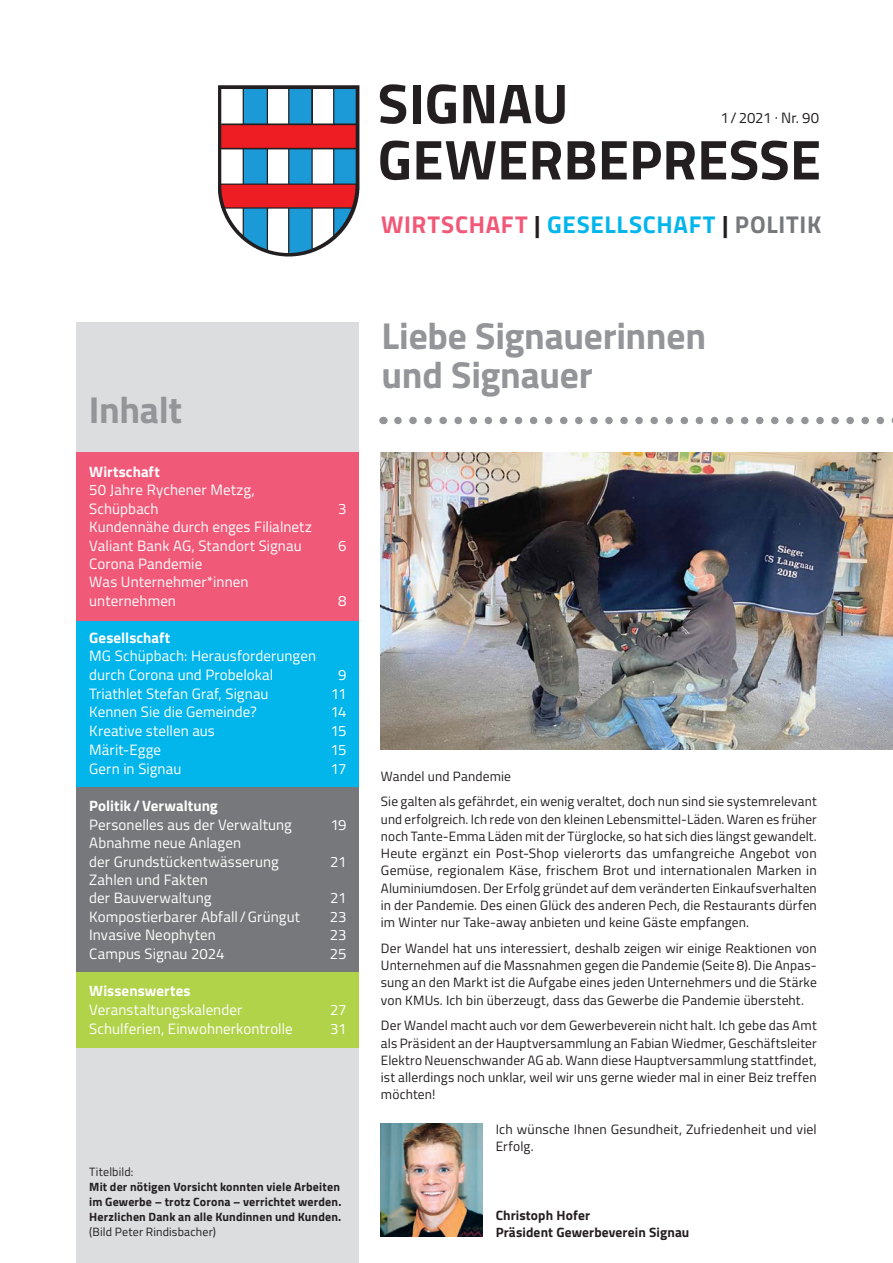
<style>
.page{position:relative;width:893px;height:1263px;background:#fff}
.page>*{position:absolute;margin:0;border:0;box-sizing:border-box;transform-origin:0 0}
.t1{font:700 56.25px/56.2px "Titillium";letter-spacing:.005em;color:#231f20}
.t2{font:700 37.5px/39px "Titillium";letter-spacing:-.01em;color:#939598}
.t3{font:700 24.3px "Titillium";letter-spacing:.03em;color:#02b5eb}
.t4{font:15px/18.8px "Titillium";letter-spacing:.005em;color:#fff}
.t5{font:700 15px "Titillium";letter-spacing:.005em;color:#fff}
.t6{font:15px "Titillium";color:#231f20}
.t7{font:13.5px/17.2px "Titillium";letter-spacing:.01em;color:#231f20;text-align:justify}
.t8{font:700 13.5px/17.2px "Titillium";letter-spacing:.01em;color:#231f20}
.t9{font:700 12px/15px "Titillium";letter-spacing:.015em;color:#231f20}
.t10{font:12px "Titillium";letter-spacing:.015em;color:#231f20}
.s1{color:#f05978}
.s2{color:#231f20}
.s3{color:#76787b}
</style>
<div class="page">
<img style="left:381px;top:452px;width:512px;height:297px">
<div style="left:77px;top:415px;width:282px;height:848px;background:#dcdddf"></div>
<div style="left:76px;top:321px;width:283px;height:131px;background:#dcdddf"></div>
<div style="left:77px;top:452px;width:282px;height:169px;background:#f05978"></div>
<div style="left:77px;top:621px;width:282px;height:166px;background:#02b5eb"></div>
<svg style="left:398px;top:417px;width:495px;height:7px"></svg>
<img style="left:218px;top:85px;width:142px;height:172px">
<div style="left:77px;top:972px;width:282px;height:76px;background:#b1d349"></div>
<div style="left:77px;top:787px;width:282px;height:185px;background:#76787b"></div>
<img style="left:381px;top:1124px;width:102px;height:112px">
<h1 class="t1" style="left:378px;top:73px;width:445px">SIGNAU<br>GEWERBEPRESSE</h1>
<p class="t6" style="left:720px;top:107px;width:100px">1/2021 · Nr. 90</p>
<h3 class="t3" style="left:381px;top:206px;width:442px"><span class="s1">WIRTSCHAFT</span> <span class="s2">|</span> GESELLSCHAFT <span class="s2">|</span> <span class="s3">POLITIK</span></h3>
<h2 class="t2" style="left:89px;top:388px;width:95px">Inhalt</h2>
<p class="t5" style="left:89px;top:461px;width:72px">Wirtschaft</p>
<p class="t4" style="left:89px;top:480px;width:167px">50 Jahre Rychener Metzg,<br>Schüpbach</p>
<p class="t4" style="left:89px;top:517px;width:224px">Kundennähe durch enges Filialnetz<br>Valiant Bank AG, Standort Signau</p>
<p class="t4" style="left:89px;top:554px;width:161px;line-height:18.3px">Corona Pandemie<br>Was Unternehmer*innen unternehmen</p>
<p class="t5" style="left:89px;top:626px;width:83px">Gesellschaft</p>
<p class="t4" style="left:89px;top:646px;width:228px">MG Schüpbach: Herausforderungen durch Corona und Probelokal</p>
<p class="t4" style="left:338px;top:499px;width:10px">3</p>
<p class="t4" style="left:338px;top:535px;width:10px">6</p>
<p class="t4" style="left:338px;top:590px;width:10px">8</p>
<p class="t4" style="left:338px;top:664px;width:10px">9</p>
<p class="t4" style="left:89px;top:683px;width:181px">Triathlet Stefan Graf, Signau</p>
<p class="t4" style="left:331px;top:683px;width:17px">11</p>
<p class="t4" style="left:89px;top:702px;width:169px">Kennen Sie die Gemeinde?</p>
<p class="t4" style="left:330px;top:702px;width:18px">14</p>
<p class="t4" style="left:89px;top:721px;width:127px">Kreative stellen aus</p>
<p class="t4" style="left:330px;top:721px;width:18px">15</p>
<p class="t4" style="left:89px;top:739px;width:73px">Märit-Egge</p>
<p class="t4" style="left:330px;top:739px;width:18px">15</p>
<p class="t4" style="left:89px;top:758px;width:94px">Gern in Signau</p>
<p class="t4" style="left:331px;top:758px;width:17px">17</p>
<p class="t5" style="left:89px;top:794px;width:130px">Politik/Verwaltung</p>
<p class="t4" style="left:89px;top:814px;width:204px">Personelles aus der Verwaltung</p>
<p class="t4" style="left:330px;top:814px;width:18px">19</p>
<p class="t4" style="left:89px;top:832px;width:191px">Abnahme neue Anlagen<br>der Grundstückentwässerung</p>
<p class="t4" style="left:330px;top:851px;width:18px">21</p>
<p class="t4" style="left:89px;top:869px;width:124px">Zahlen und Fakten der Bauverwaltung</p>
<p class="t4" style="left:330px;top:888px;width:18px">21</p>
<p class="t4" style="left:89px;top:907px;width:212px">Kompostierbarer Abfall /Grüngut</p>
<p class="t4" style="left:330px;top:907px;width:18px">23</p>
<p class="t4" style="left:89px;top:925px;width:128px">Invasive Neophyten</p>
<p class="t4" style="left:330px;top:925px;width:18px">23</p>
<p class="t4" style="left:89px;top:943px;width:137px">Campus Signau 2024</p>
<p class="t4" style="left:330px;top:943px;width:18px">25</p>
<p class="t5" style="left:89px;top:980px;width:103px">Wissenswertes</p>
<p class="t4" style="left:89px;top:1000px;width:155px">Veranstaltungskalender</p>
<p class="t4" style="left:330px;top:1000px;width:18px">27</p>
<p class="t4" style="left:89px;top:1018px;width:205px">Schulferien, Einwohnerkontrolle</p>
<p class="t4" style="left:330px;top:1018px;width:18px">31</p>
<p class="t10" style="left:89px;top:1163px;width:46px">Titelbild:</p>
<p class="t9" style="left:89px;top:1179px;width:254px">Mit der nötigen Vorsicht konnten viele Arbeiten im Gewerbe – trotz Corona – verrichtet werden.<br>Herzlichen Dank an alle Kundinnen und Kunden.</p>
<p class="t10" style="left:89px;top:1223px;width:128px">(Bild Peter Rindisbacher)</p>
<h2 class="t2" style="left:382px;top:315px;width:326px">Liebe Signauerinnen und Signauer</h2>
<p class="t7" style="left:381px;top:762px;width:437px;line-height:25.8px">Wandel und Pandemie<br>Sie galten als gefährdet, ein wenig veraltet, doch nun sind sie systemrelevant</p>
<p class="t7" style="left:381px;top:809px;width:437px">und erfolgreich. Ich rede von den kleinen Lebensmittel-Läden. Waren es früher noch Tante-Emma Läden mit der Türglocke, so hat sich dies längst gewandelt.<br>Heute ergänzt ein Post-Shop vielerorts das umfangreiche Angebot von Gemüse, regionalem Käse, frischem Brot und internationalen Marken in Aluminiumdosen. Der Erfolg gründet auf dem veränderten Einkaufsverhalten in der Pandemie. Des einen Glück des anderen Pech, die Restaurants dürfen im Winter nur Take-away anbieten und keine Gäste empfangen.</p>
<p class="t7" style="left:381px;top:939px;width:437px">Der Wandel hat uns interessiert, deshalb zeigen wir einige Reaktionen von Unternehmen auf die Massnahmen gegen die Pandemie (Seite 8). Die Anpas&shy;sung an den Markt ist die Aufgabe eines jeden Unternehmers und die Stärke von KMUs. Ich bin überzeugt, dass das Gewerbe die Pandemie übersteht.</p>
<p class="t7" style="left:381px;top:1016px;width:437px">Der Wandel macht auch vor dem Gewerbeverein nicht halt. Ich gebe das Amt als Präsident an der Hauptversammlung an Fabian Wiedmer, Geschäftsleiter Elektro Neuenschwander AG ab. Wann diese Hauptversammlung stattfindet, ist allerdings noch unklar, weil wir uns gerne wieder mal in einer Beiz treffen möchten!</p>
<p class="t7" style="left:496px;top:1119px;width:323px">Ich wünsche Ihnen Gesundheit, Zufriedenheit und viel<br>Erfolg.</p>
<p class="t8" style="left:496px;top:1206px;width:195px">Christoph Hofer<br>Präsident Gewerbeverein Signau</p>
</div>
